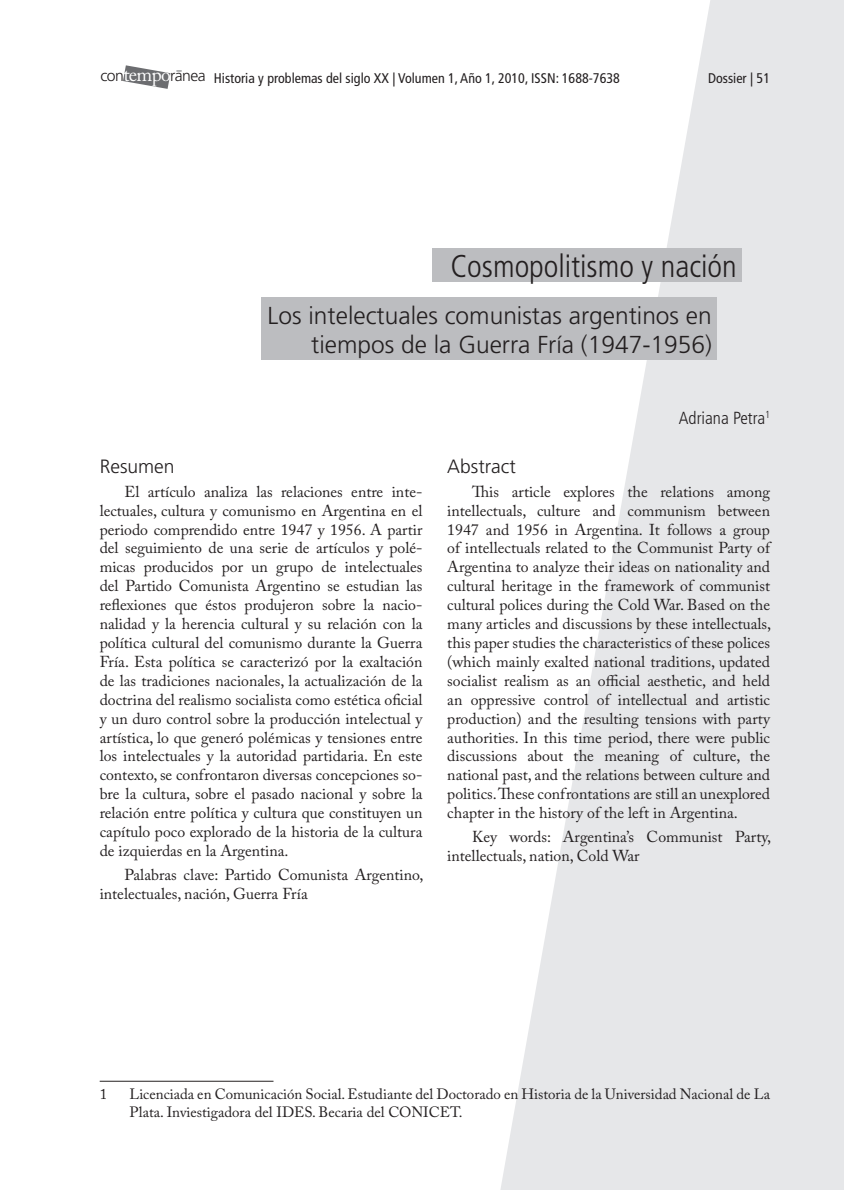
<style>
.page{position:relative;width:844px;height:1190px;background:#fff}
.page>*{position:absolute;margin:0;border:0;box-sizing:border-box;transform-origin:0 0}
.t1{font:300 condensed 31.5px "Frutiger";color:#231f20}
.t2{font:300 24.5px/29.4px "Frutiger";color:#231f20;text-align:right}
.t3{font:300 19.25px "Frutiger";color:#231f20}
.t4{font:300 condensed 17.5px "Frutiger";color:#231f20}
.t5{font:15.75px/18.9px "Adobe Caslon Pro";color:#231f20;text-align:justify}
.t6{font:14.88px/17.8px "Adobe Caslon Pro";color:#231f20}
.t7{font:condensed 14px "Frutiger";color:#231f20}
.s1{font-weight:300;font-stretch:normal;font-size:15.75px}
.s2{font-family:"Adobe Caslon Pro";font-stretch:normal;font-size:19.6px;color:#fff}
</style>
<div class="page">
<svg style="left:492px;top:0;width:351px;height:1190px;fill:#e6e7e9"></svg>
<svg style="left:123px;top:65px;width:47px;height:24px"></svg>
<div style="left:432px;top:248px;width:309px;height:34px;background:#bcbdc0"></div>
<hr style="left:100px;top:1080px;width:173px;height:1px;background:#231f20">
<div style="left:261px;top:298px;width:455px;height:62px;background:#bcbdc0"></div>
<p class="t7" style="left:100px;top:70px;width:520px"><span class="s1">con</span><span class="s2">tempo</span><span class="s1">ranea</span> Historia y problemas del siglo XX | Volumen 1, Año 1, 2010, ISSN: 1688-7638</p>
<p class="t7" style="left:707px;top:70px;width:63px">Dossier | 51</p>
<h1 class="t1" style="left:450px;top:248px;width:288px">Cosmopolitismo y nación</h1>
<h2 class="t2" style="left:267px;top:301px;width:445px">Los intelectuales comunistas argentinos en tiempos de la Guerra Fría (1947-1956)</h2>
<p class="t3" style="left:100px;top:455px;width:76px">Resumen</p>
<p class="t5" style="left:100px;top:482px;width:324px;text-indent:25px">El artículo analiza las relaciones entre inte&shy;lectuales, cultura y comunismo en Argentina en el periodo comprendido entre 1947 y 1956. A partir del seguimiento de una serie de artículos y polé&shy;micas producidos por un grupo de intelectuales del Partido Comunista Argentino se estudian las reflexiones que éstos produjeron sobre la nacio&shy;nalidad y la herencia cultural y su relación con la política cultural del comunismo durante la Guerra Fría. Esta política se caracterizó por la exaltación de las tradiciones nacionales, la actualización de la doctrina del realismo socialista como estética oficial y un duro control sobre la producción intelectual y artística, lo que generó polémicas y tensiones entre los intelectuales y la autoridad partidaria. En este contexto, se confrontaron diversas concepciones so&shy;bre la cultura, sobre el pasado nacional y sobre la relación entre política y cultura que constituyen un capítulo poco explorado de la historia de la cultura de izquierdas en la Argentina.</p>
<p class="t5" style="left:100px;top:865px;width:325px;text-indent:25px">Palabras clave: Partido Comunista Argentino, intelectuales, nación, Guerra Fría</p>
<p class="t4" style="left:678px;top:408px;width:93px">Adriana Petra<sup>1</sup></p>
<p class="t3" style="left:447px;top:455px;width:70px">Abstract</p>
<p class="t5" style="left:447px;top:482px;width:325px;text-indent:25px">This article explores the relations among intellectuals, culture and communism between 1947 and 1956 in Argentina. It follows a group of intellectuals related to the Communist Party of Argentina to analyze their ideas on nationality and cultural heritage in the framework of communist cultural polices during the Cold War. Based on the many articles and discussions by these intellectuals, this paper studies the characteristics of these polices (which mainly exalted national traditions, updated socialist realism as an official aesthetic, and held an oppressive control of intellectual and artistic production) and the resulting tensions with party authorities. In this time period, there were public discussions about the meaning of culture, the national past, and the relations between culture and politics. These confrontations are still an unexplored chapter in the history of the left in Argentina.</p>
<p class="t5" style="left:447px;top:827px;width:325px;text-indent:25px">Key words: Argentina’s Communist Party, intellectuals, nation, Cold War</p>
<p class="t6" style="left:100px;top:1085px;width:9px">1</p>
<p class="t6" style="left:129px;top:1085px;width:641px">Licenciada en Comunicación Social. Estudiante del Doctorado en Historia de la Universidad Nacional de La<br>Plata. Inviestigadora del IDES. Becaria del CONICET.</p>
</div>
